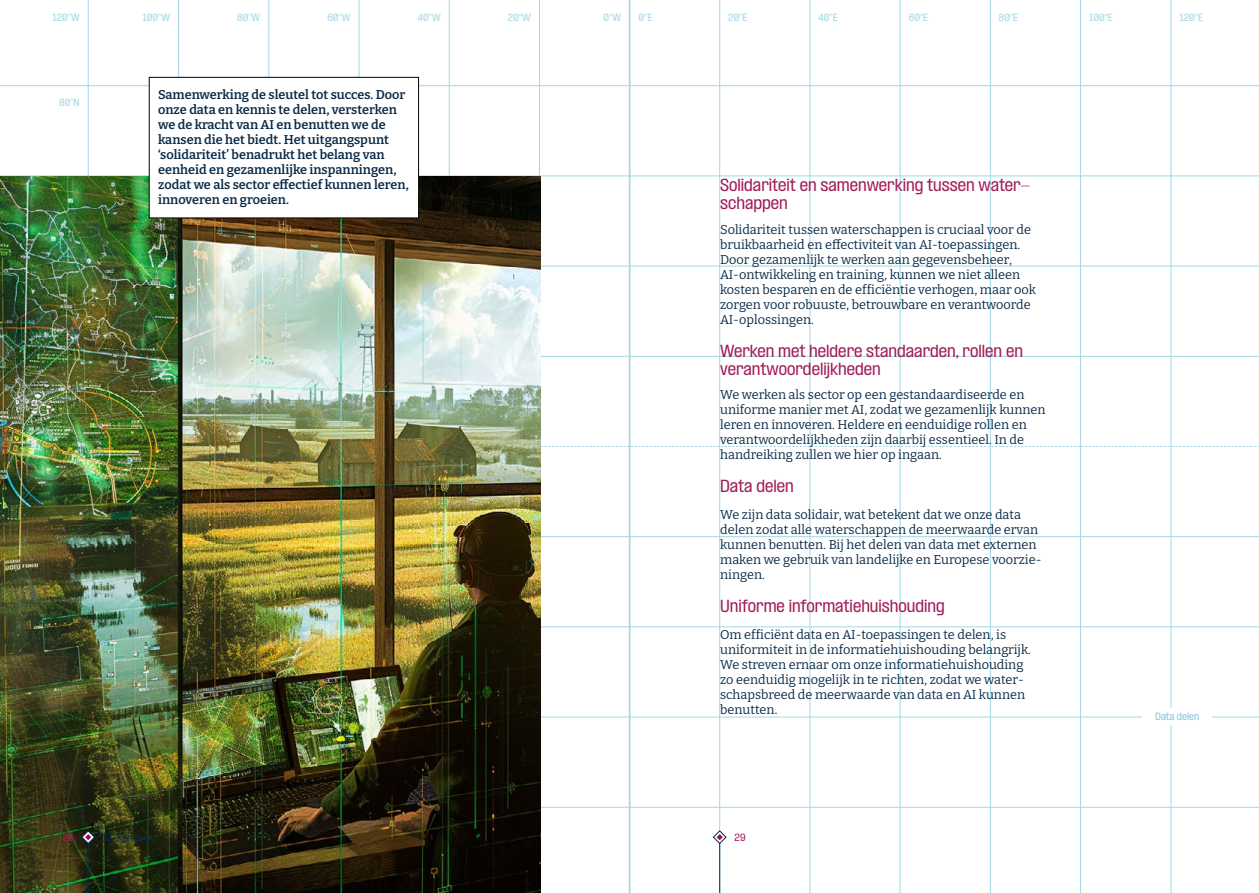
<style>
.page{position:relative;width:1259px;height:893px;background:#fff}
.page>*{position:absolute;margin:0;border:0;box-sizing:border-box;transform-origin:0 0}
.VK_tussenkop{font:500 semi-condensed 15px/18px "PP Formula";color:#a01c58}
.VK_broodtekst{font:12.75px/15px "Bitter";color:#0a2a47}
.VK_broodtekst-2{font:600 12.75px/15px "Bitter";color:#0a2a47}
.t1{font:500 semi-condensed 9px "PP Formula";color:#a2d8e4}
.t2{font:500 semi-condensed 9px "PP Formula";color:#8ac3da}
.t3{font:500 semi-condensed 9px "PP Formula";color:#0a2a47}
.t4{font:500 semi-condensed 9px "PP Formula";color:#a01c58}
</style>
<div class="page">
<hr style="left:88px;top:0;width:1px;height:893px;background:#a2d8e4">
<hr style="left:178px;top:0;width:1px;height:893px;background:#a2d8e4">
<hr style="left:268px;top:0;width:1px;height:893px;background:#a2d8e4">
<hr style="left:359px;top:0;width:1px;height:893px;background:#a2d8e4">
<hr style="left:449px;top:0;width:1px;height:893px;background:#a2d8e4">
<hr style="left:539px;top:0;width:1px;height:893px;background:#a2d8e4">
<svg style="left:540px;top:446px;width:719px;height:1px"></svg>
<hr style="left:0;top:536px;width:1259px;height:1px;background:#a2d8e4">
<hr style="left:0;top:627px;width:1259px;height:1px;background:#a2d8e4">
<hr style="left:0;top:717px;width:1259px;height:1px;background:#a2d8e4">
<hr style="left:0;top:807px;width:1259px;height:1px;background:#a2d8e4">
<hr style="left:0;top:356px;width:1259px;height:1px;background:#a2d8e4">
<hr style="left:0;top:266px;width:1259px;height:1px;background:#a2d8e4">
<hr style="left:0;top:176px;width:1259px;height:1px;background:#a2d8e4">
<hr style="left:0;top:85px;width:1259px;height:1px;background:#a2d8e4">
<hr style="left:1170px;top:0;width:1px;height:893px;background:#a2d8e4">
<hr style="left:629px;top:0;width:1px;height:893px;background:#a2d8e4">
<hr style="left:1080px;top:0;width:1px;height:893px;background:#a2d8e4">
<hr style="left:990px;top:0;width:1px;height:893px;background:#a2d8e4">
<hr style="left:900px;top:0;width:1px;height:893px;background:#a2d8e4">
<hr style="left:809px;top:0;width:1px;height:893px;background:#a2d8e4">
<hr style="left:719px;top:0;width:1px;height:893px;background:#a2d8e4">
<img style="left:0;top:176px;width:540px;height:717px">
<div style="left:1142px;top:708px;width:70px;height:17px;background:#fff"></div>
<div style="left:149px;top:77px;width:269px;height:141px;background:#fff"></div>
<div style="left:149px;top:77px;width:270px;height:141px;border:1px solid #000"></div>
<svg style="left:81px;top:830px;width:14px;height:14px"></svg>
<hr style="left:88px;top:843px;width:1px;height:50px;background:#0a2a47">
<svg style="left:713px;top:830px;width:13px;height:14px"></svg>
<hr style="left:719px;top:843px;width:1px;height:50px;background:#0a2a47">
<p class="t1" style="left:52px;top:12px;width:29px">120°W</p>
<p class="t1" style="left:143px;top:12px;width:29px">100°W</p>
<p class="t1" style="left:237px;top:12px;width:24px">80°W</p>
<p class="t1" style="left:327px;top:12px;width:25px">60°W</p>
<p class="t1" style="left:418px;top:12px;width:24px">40°W</p>
<p class="t1" style="left:508px;top:12px;width:24px">20°W</p>
<p class="t1" style="left:603px;top:12px;width:19px">0°W</p>
<p class="t1" style="left:638px;top:12px;width:15px">0°E</p>
<p class="t1" style="left:728px;top:12px;width:21px">20°E</p>
<p class="t1" style="left:818px;top:12px;width:21px">40°E</p>
<p class="t1" style="left:909px;top:12px;width:21px">60°E</p>
<p class="t1" style="left:999px;top:12px;width:21px">80°E</p>
<p class="t1" style="left:1089px;top:12px;width:25px">100°E</p>
<p class="t1" style="left:1179px;top:12px;width:25px">120°E</p>
<p class="t1" style="left:59px;top:97px;width:22px">80°N</p>
<p class="VK_broodtekst-2" style="left:158px;top:87px;width:252px">Samenwerking de sleutel tot succes. Door onze data en kennis te delen, versterken we de kracht van AI en benutten we de kansen die het biedt. Het uitgangspunt ‘solidariteit’ benadrukt het belang van eenheid en gezamenlijke inspanningen, zodat we als sector effectief kunnen leren, innoveren en groeien.</p>
<p class="VK_tussenkop" style="left:720px;top:176px;width:311px">Solidariteit en samenwerking tussen water&shy;schappen</p>
<p class="VK_broodtekst" style="left:720px;top:222px;width:317px">Solidariteit tussen waterschappen is cruciaal voor de bruikbaarheid en effectiviteit van AI-toepassingen.<br>Door gezamenlijk te werken aan gegevensbeheer, AI-ontwikkeling en training, kunnen we niet alleen kosten besparen en de efficiëntie verhogen, maar ook zorgen voor robuuste, betrouwbare en verantwoorde AI-oplossingen.</p>
<p class="VK_tussenkop" style="left:720px;top:342px;width:304px">Werken met heldere standaarden, rollen en verantwoordelijkheden</p>
<p class="VK_broodtekst" style="left:720px;top:387px;width:327px">We werken als sector op een gestandaardiseerde en uniforme manier met AI, zodat we gezamenlijk kunnen leren en innoveren. Heldere en eenduidige rollen en verantwoordelijkheden zijn daarbij essentieel. In de handreiking zullen we hier op ingaan.</p>
<p class="VK_tussenkop" style="left:720px;top:477px;width:75px">Data delen</p>
<p class="VK_broodtekst" style="left:720px;top:507px;width:323px">We zijn data solidair, wat betekent dat we onze data delen zodat alle waterschappen de meerwaarde ervan kunnen benutten. Bij het delen van data met externen maken we gebruik van landelijke en Europese voorzie&shy;ningen.</p>
<p class="VK_tussenkop" style="left:720px;top:597px;width:226px">Uniforme informatiehuishouding</p>
<p class="VK_broodtekst" style="left:720px;top:627px;width:312px">Om efficiënt data en AI-toepassingen te delen, is uniformiteit in de informatiehuishouding belangrijk.<br>We streven ernaar om onze informatiehuishouding zo eenduidig mogelijk in te richten, zodat we water&shy;schapsbreed de meerwaarde van data en AI kunnen benutten.</p>
<p class="t4" style="left:62px;top:832px;width:12px">28</p>
<p class="t3" style="left:103px;top:832px;width:49px">AI-kompas</p>
<p class="t4" style="left:734px;top:832px;width:13px">29</p>
<p class="t2" style="left:1155px;top:711px;width:46px">Data delen</p>
</div>
